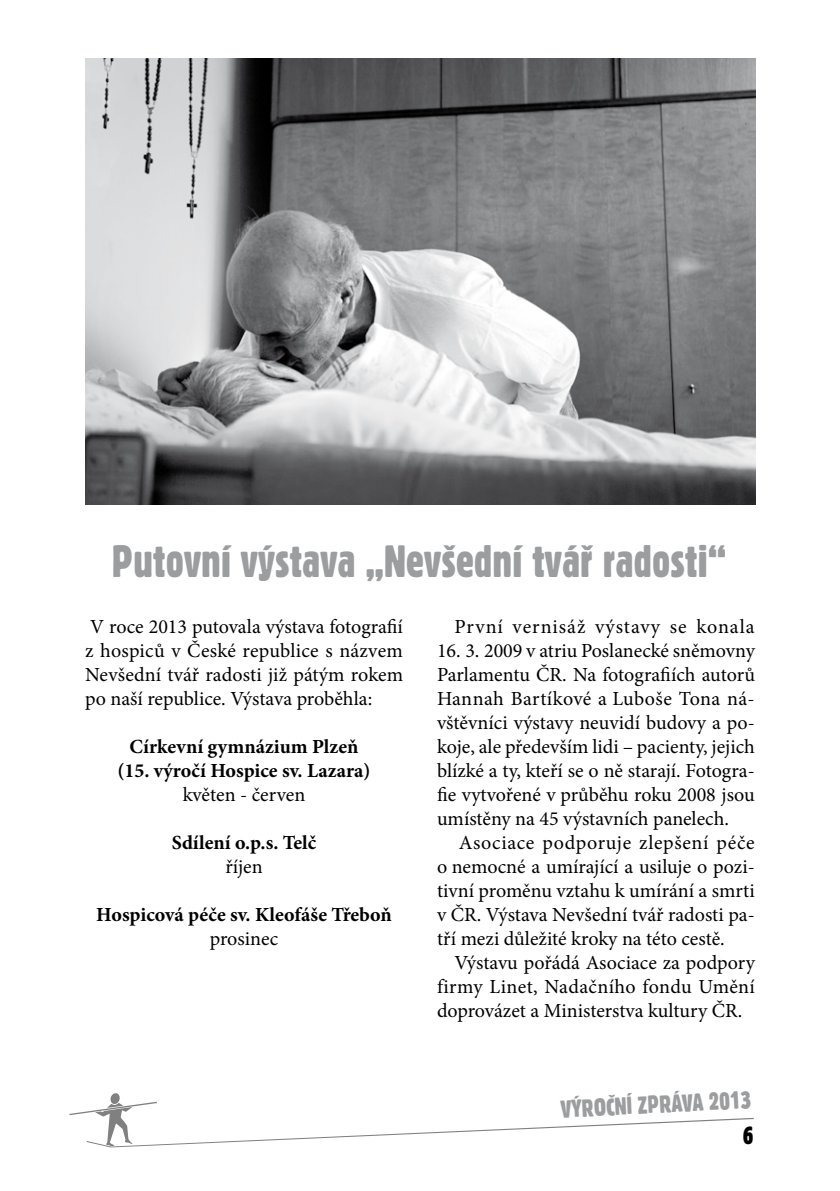
<style>
.page{position:relative;width:840px;height:1191px;background:#fff}
.page>*{position:absolute;margin:0;border:0;box-sizing:border-box;transform-origin:0 0}
.t1{font:44px "Gothic 821 Condensed BTCE";color:#9c9d9f}
.t2{font:24px "Gothic 821 Condensed BTCE";color:#9c9d9f}
.t3{font:24px "Gothic 821 Condensed BTCE";color:#000}
.t4{font:20px/24px "Minion Pro";color:#000;text-align:justify}
.t5{font:700 20px/24px "Minion Pro";color:#000;text-align:center}
.t6{font:20px "Minion Pro";letter-spacing:.05em;color:#000}
</style>
<div class="page">
<svg style="left:69px;top:1093px;width:684px;height:54px"></svg>
<img style="left:85px;top:59px;width:669px;height:446px">
<h1 class="t1" style="left:111px;top:534px;width:616px">Putovní výstava „Nevšední tvář radosti“</h1>
<p class="t4" style="left:85px;top:614px;width:319px">V roce 2013 putovala výstava fotografií z hospiců v České republice s názvem Nevšední tvář radosti již pátým rokem po naší republice. Výstava proběhla:</p>
<p class="t5" style="left:117px;top:734px;width:254px">Církevní gymnázium Plzeň (15. výročí Hospice sv. Lazara)</p>
<p class="t4" style="left:183px;top:782px;width:124px">květen - červen</p>
<p class="t5" style="left:171px;top:830px;width:146px">Sdílení o.p.s. Telč</p>
<p class="t4" style="left:225px;top:854px;width:39px">říjen</p>
<p class="t5" style="left:96px;top:902px;width:297px">Hospicová péče sv. Kleofáše Třeboň</p>
<p class="t4" style="left:210px;top:926px;width:70px">prosinec</p>
<p class="t6" style="left:454px;top:613px;width:301px">První vernisáž výstavy se konala</p>
<p class="t4" style="left:437px;top:638px;width:319px">16. 3. 2009 v atriu Poslanecké sněmovny Parlamentu ČR. Na fotografiích autorů Hannah Bartíkové a Luboše Tona ná&shy;vštěvníci výstavy neuvidí budovy a po&shy;koje, ale především lidi – pacienty, jejich blízké a ty, kteří se o ně starají. Fotogra&shy;fie vytvořené v průběhu roku 2008 jsou umístěny na 45 výstavních panelech.</p>
<p class="t4" style="left:437px;top:830px;width:319px;text-indent:22px">Asociace podporuje zlepšení péče o nemocné a umírající a usiluje o pozi&shy;tivní proměnu vztahu k umírání a smrti v ČR. Výstava Nevšední tvář radosti pa&shy;tří mezi důležité kroky na této cestě.</p>
<p class="t4" style="left:437px;top:950px;width:319px;text-indent:17px">Výstavu pořádá Asociace za podpory firmy Linet, Nadačního fondu Umění doprovázet a Ministerstva kultury ČR.</p>
<p class="t2" style="left:559px;top:1094px;width:192px;rotate:-3deg">VÝROČNÍ ZPRÁVA 2013</p>
<p class="t3" style="left:742px;top:1121px;width:12px">6</p>
</div>
